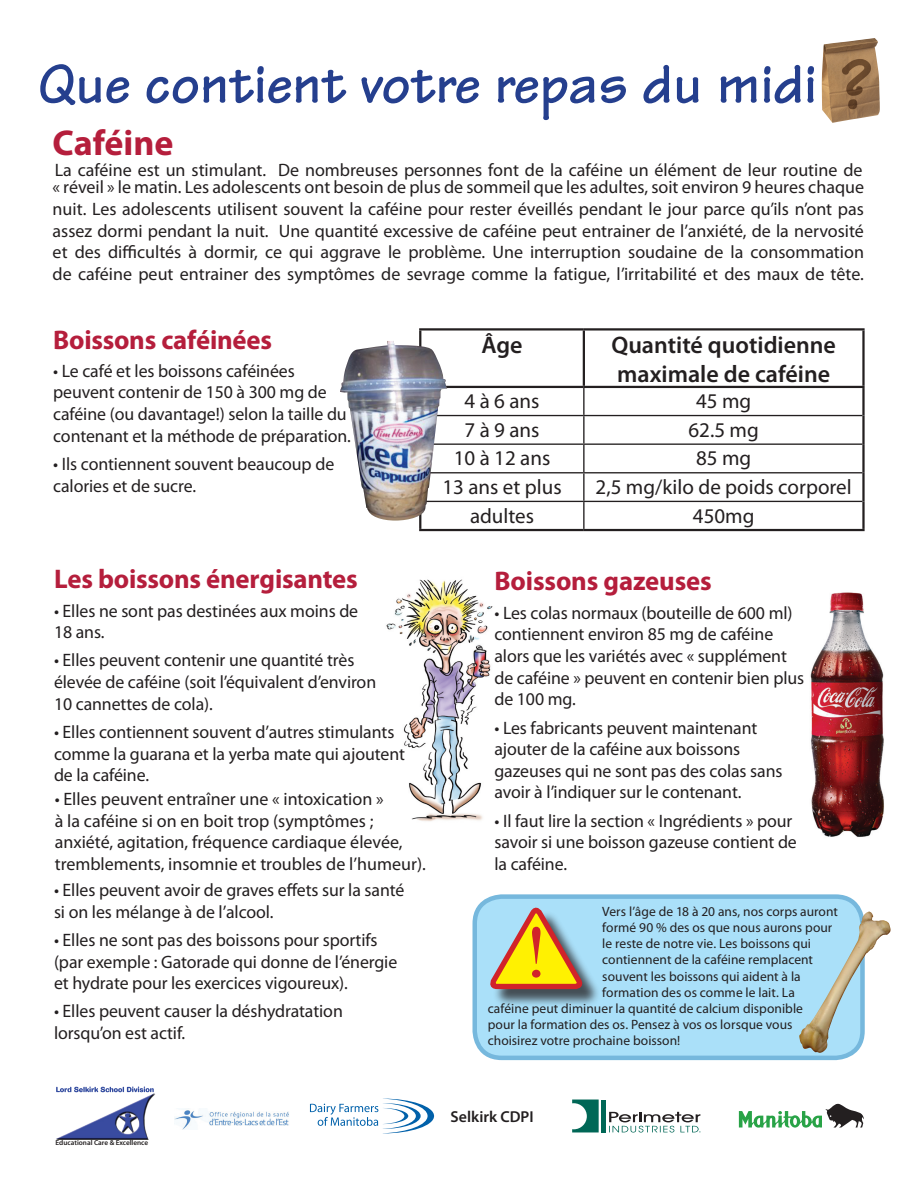
<style>
.page{position:relative;width:918px;height:1188px;background:#fff}
.page>*{position:absolute;margin:0;border:0;box-sizing:border-box;transform-origin:0 0}
.t1{font:700 57px "Tekton";color:#253f8e}
.t2{font:700 36px "Myriad Pro";color:#b51e3c}
.t3{font:700 27px "Myriad Pro";letter-spacing:-.005em;color:#b51e3c}
.t4{font:600 24px/28.8px "Myriad Pro";color:#231f20}
.t5{font:21px "Myriad Pro";color:#231f20}
.t6{font:18px/21.6px "Myriad Pro";letter-spacing:-.005em;color:#231f20}
.t7{font:600 15.9px "Myriad Pro";color:#231f20}
.t8{font:13.5px "Myriad Pro";letter-spacing:.005em;color:#231f20}
.t9{font:600 7.2px "Myriad Pro";color:#231f20}
</style>
<div class="page">
<img style="left:386px;top:579px;width:107px;height:242px">
<img style="left:810px;top:592px;width:74px;height:245px">
<svg style="left:56px;top:1087px;width:98px;height:5px"></svg>
<img style="left:56px;top:1093px;width:99px;height:47px">
<svg style="left:609px;top:1112px;width:91px;height:21px"></svg>
<svg style="left:572px;top:1100px;width:27px;height:32px"></svg>
<hr style="left:601px;top:1100px;width:4px;height:32px;background:#006756">
<svg style="left:739px;top:1104px;width:125px;height:24px"></svg>
<svg style="left:310px;top:1099px;width:124px;height:34px"></svg>
<hr style="left:583px;top:388px;width:2px;height:27px;background:#231f20">
<hr style="left:421px;top:415px;width:163px;height:1px;background:#231f20">
<hr style="left:584px;top:415px;width:278px;height:1px;background:#231f20">
<hr style="left:583px;top:416px;width:2px;height:27px;background:#231f20">
<hr style="left:421px;top:443px;width:163px;height:2px;background:#231f20">
<hr style="left:584px;top:443px;width:278px;height:2px;background:#231f20">
<hr style="left:583px;top:445px;width:2px;height:27px;background:#231f20">
<hr style="left:421px;top:472px;width:163px;height:1px;background:#231f20">
<hr style="left:584px;top:472px;width:278px;height:1px;background:#231f20">
<hr style="left:583px;top:473px;width:2px;height:28px;background:#231f20">
<hr style="left:421px;top:501px;width:163px;height:1px;background:#231f20">
<hr style="left:584px;top:501px;width:278px;height:1px;background:#231f20">
<hr style="left:583px;top:502px;width:2px;height:27px;background:#231f20">
<hr style="left:419px;top:328px;width:165px;height:3px;background:#231f20">
<hr style="left:419px;top:331px;width:2px;height:55px;background:#231f20">
<hr style="left:584px;top:328px;width:281px;height:3px;background:#231f20">
<hr style="left:583px;top:331px;width:2px;height:55px;background:#231f20">
<hr style="left:862px;top:331px;width:3px;height:55px;background:#231f20">
<hr style="left:419px;top:386px;width:165px;height:2px;background:#231f20">
<hr style="left:584px;top:386px;width:281px;height:2px;background:#231f20">
<hr style="left:862px;top:388px;width:3px;height:28px;background:#231f20">
<hr style="left:862px;top:416px;width:3px;height:28px;background:#231f20">
<hr style="left:862px;top:444px;width:3px;height:29px;background:#231f20">
<hr style="left:862px;top:473px;width:3px;height:28px;background:#231f20">
<hr style="left:419px;top:501px;width:2px;height:28px;background:#231f20">
<hr style="left:862px;top:501px;width:3px;height:28px;background:#231f20">
<hr style="left:419px;top:529px;width:165px;height:2px;background:#231f20">
<hr style="left:584px;top:529px;width:281px;height:2px;background:#231f20">
<img style="left:340px;top:341px;width:107px;height:180px">
<div style="left:475px;top:897px;width:387px;height:161px;background:#aae0f9;border-radius:27px"></div>
<div style="left:472px;top:894px;width:393px;height:166px;border:4px solid #76b8dd;border-radius:27px"></div>
<div style="left:493px;top:911px;width:108px;height:97px;background:#231f20;opacity:.75"></div>
<svg style="left:490px;top:907px;width:92px;height:93px"></svg>
<img style="left:799px;top:912px;width:92px;height:141px">
<img style="left:174px;top:1108px;width:115px;height:21px">
<img style="left:822px;top:38px;width:58px;height:85px">
<h1 class="t1" style="left:38px;top:48px;width:780px">Que contient votre repas du midi</h1>
<h2 class="t2" style="left:53px;top:119px;width:122px">Caféine</h2>
<p class="t6" style="left:53px;top:176px;width:813px;text-align:justify">« réveil » le matin. Les adolescents ont besoin de plus de sommeil que les adultes, soit environ 9 heures chaque nuit. Les adolescents utilisent souvent la caféine pour rester éveillés pendant le jour parce qu’ils n’ont pas assez dormi pendant la nuit. Une quantité excessive de caféine peut entrainer de l’anxiété, de la nervosité et des difficultés à dormir, ce qui aggrave le problème. Une interruption soudaine de la consommation de caféine peut entrainer des symptômes de sevrage comme la fatigue, l’irritabilité et des maux de tête.</p>
<p class="t6" style="left:55px;top:159px;width:809px">La caféine est un stimulant. De nombreuses personnes font de la caféine un élément de leur routine de</p>
<h3 class="t3" style="left:53px;top:322px;width:220px">Boissons caféinées</h3>
<p class="t6" style="left:53px;top:360px;width:299px">• Le café et les boissons caféinées peuvent contenir de 150 à 300 mg de caféine (ou davantage!) selon la taille du contenant et la méthode de préparation.</p>
<p class="t6" style="left:53px;top:453px;width:283px">• Ils contiennent souvent beaucoup de calories et de sucre.</p>
<h3 class="t3" style="left:54px;top:561px;width:305px">Les boissons énergisantes</h3>
<p class="t6" style="left:54px;top:599px;width:306px">• Elles ne sont pas destinées aux moins de<br>18 ans.</p>
<p class="t6" style="left:54px;top:649px;width:324px">• Elles peuvent contenir une quantité très élevée de caféine (soit l’équivalent d’environ<br>10 cannettes de cola).</p>
<p class="t6" style="left:54px;top:721px;width:352px">• Elles contiennent souvent d’autres stimulants comme la guarana et la yerba mate qui ajoutent de la caféine.</p>
<p class="t6" style="left:55px;top:788px;width:373px">• Elles peuvent entraîner une « intoxication »<br>à la caféine si on en boit trop (symptômes ; anxiété, agitation, fréquence cardiaque élevée, tremblements, insomnie et troubles de l’humeur).</p>
<p class="t6" style="left:54px;top:879px;width:352px">• Elles peuvent avoir de graves effets sur la santé si on les mélange à de l’alcool.</p>
<p class="t6" style="left:54px;top:929px;width:345px">• Elles ne sont pas des boissons pour sportifs (par exemple : Gatorade qui donne de l’énergie et hydrate pour les exercices vigoureux).</p>
<p class="t6" style="left:54px;top:1000px;width:290px">• Elles peuvent causer la déshydratation lorsqu’on est actif.</p>
<h3 class="t4" style="left:482px;top:330px;width:43px">Âge</h3>
<h3 class="t4" style="left:611px;top:330px;width:226px">Quantité quotidienne maximale de caféine</h3>
<p class="t5" style="left:465px;top:388px;width:77px">4 à 6 ans</p>
<p class="t5" style="left:696px;top:388px;width:57px">45 mg</p>
<p class="t5" style="left:465px;top:417px;width:77px">7 à 9 ans</p>
<p class="t5" style="left:688px;top:417px;width:72px">62.5 mg</p>
<p class="t5" style="left:454px;top:445px;width:98px">10 à 12 ans</p>
<p class="t5" style="left:696px;top:445px;width:57px">85 mg</p>
<p class="t5" style="left:442px;top:474px;width:121px">13 ans et plus</p>
<p class="t5" style="left:596px;top:474px;width:258px">2,5 mg/kilo de poids corporel</p>
<p class="t5" style="left:470px;top:503px;width:66px">adultes</p>
<p class="t5" style="left:693px;top:503px;width:63px">450mg</p>
<h3 class="t3" style="left:494px;top:564px;width:219px">Boissons gazeuses</h3>
<p class="t6" style="left:494px;top:602px;width:311px">• Les colas normaux (bouteille de 600 ml) contiennent environ 85 mg de caféine alors que les variétés avec « supplément de caféine » peuvent en contenir bien plus de 100 mg.</p>
<p class="t6" style="left:494px;top:716px;width:290px">• Les fabricants peuvent maintenant ajouter de la caféine aux boissons gazeuses qui ne sont pas des colas sans avoir à l’indiquer sur le contenant.</p>
<p class="t6" style="left:494px;top:810px;width:304px">• Il faut lire la section « Ingrédients » pour savoir si une boisson gazeuse contient de la caféine.</p>
<p class="t8" style="left:602px;top:903px;width:237px">Vers l’âge de 18 à 20 ans, nos corps auront</p>
<p class="t8" style="left:602px;top:919px;width:232px">formé 90 % des os que nous aurons pour</p>
<p class="t8" style="left:602px;top:935px;width:210px">le reste de notre vie. Les boissons qui</p>
<p class="t8" style="left:602px;top:951px;width:212px">contiennent de la caféine remplacent</p>
<p class="t8" style="left:602px;top:968px;width:200px">souvent les boissons qui aident à la</p>
<p class="t8" style="left:602px;top:984px;width:194px">formation des os comme le lait. La</p>
<p class="t8" style="left:488px;top:1000px;width:317px">caféine peut diminuer la quantité de calcium disponible</p>
<p class="t8" style="left:488px;top:1016px;width:306px">pour la formation des os. Pensez à vos os lorsque vous</p>
<p class="t8" style="left:488px;top:1032px;width:194px">choisirez votre prochaine boisson!</p>
<p class="t9" style="left:56px;top:1138px;width:94px">Educational Care &amp; Excellence</p>
<p class="t7" style="left:451px;top:1107px;width:85px">Selkirk CDPI</p>
</div>
